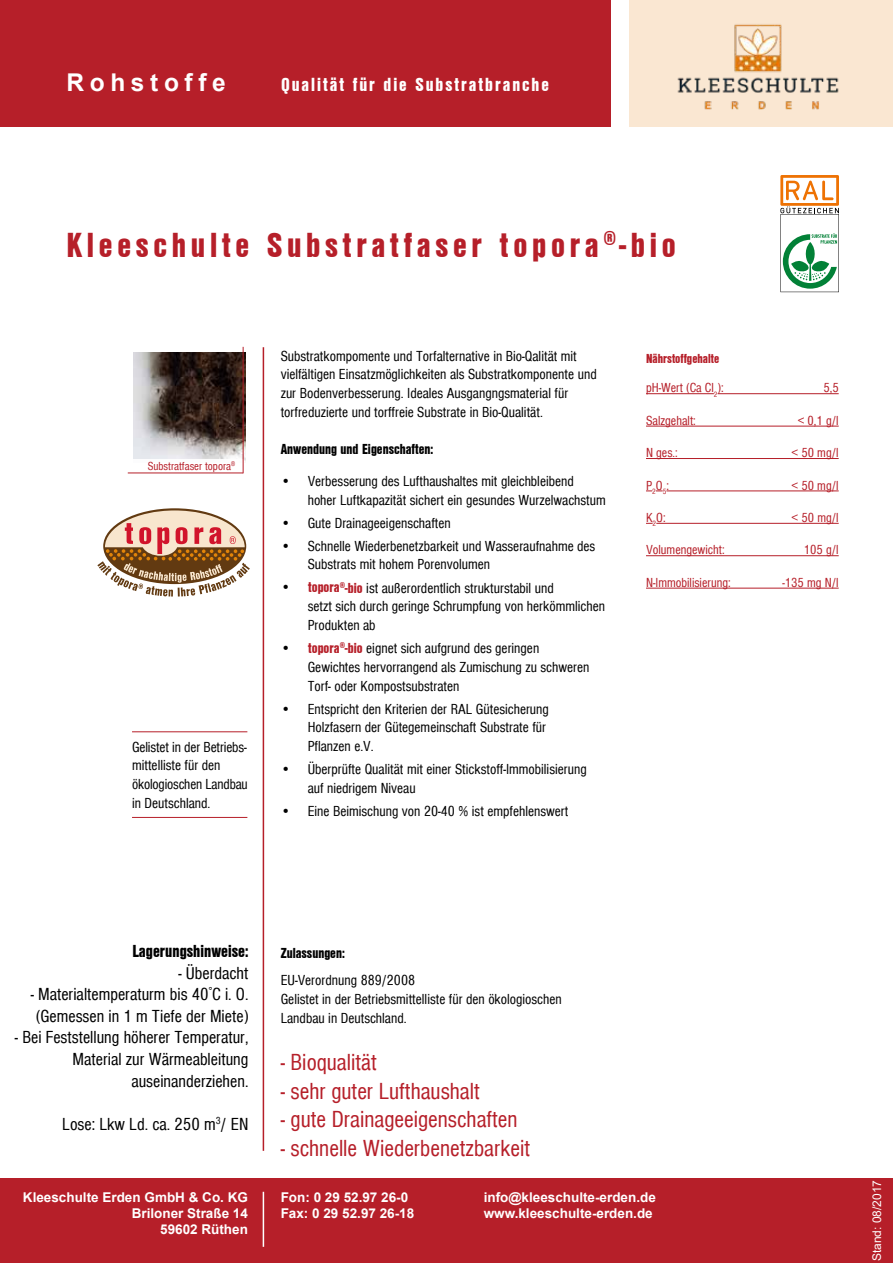
<style>
.page{position:relative;width:893px;height:1263px;background:#fff}
.page>*{position:absolute;margin:0;border:0;box-sizing:border-box;transform-origin:0 0}
.t1{font:36px "Nimbu San D Bla Con";letter-spacing:.13em;color:#b61f29}
.t2{font:700 24.45px "Arial";letter-spacing:.23em;color:#fff}
.t3{font:24px "Nimbu San D Reg Con";color:#b61f29}
.t4{font:19.65px "Nimbu San D Bla Con";letter-spacing:.1em;color:#fff}
.t5{font:18px/21.6px "Nimbu San D Reg Con";color:#000}
.t6{font:18px "Nimbu San D Bla Con";color:#000}
.t7{font:15px/18.8px "Nimbu San D Reg Con";color:#000}
.t8{font:15px "Nimbu San D Bla Con";color:#000}
.t9{font:700 13.5px/16.2px "Arial";color:#fff}
.t10{font:13.5px "Nimbu San D Reg Con";color:#b61f29}
.t11{font:13.5px "Nimbu San D Bla Con";color:#b61f29}
.t12{font:12px "Nimbu San D Reg Con";color:#b61f29}
.t13{font:12px "Arial";color:#fff}
.s1{font-family:"Nimbu San D Bla Con";color:#b61f29}
</style>
<div class="page">
<hr style="left:646px;top:393px;width:68px;height:1px;background:#b61f29">
<hr style="left:718px;top:393px;width:121px;height:1px;background:#b61f29">
<hr style="left:646px;top:426px;width:193px;height:1px;background:#b61f29">
<hr style="left:646px;top:458px;width:193px;height:1px;background:#b61f29">
<svg style="left:646px;top:490px;width:17px;height:1px"></svg>
<hr style="left:666px;top:490px;width:173px;height:1px;background:#b61f29">
<hr style="left:656px;top:523px;width:183px;height:1px;background:#b61f29">
<hr style="left:646px;top:555px;width:193px;height:1px;background:#b61f29">
<hr style="left:646px;top:588px;width:193px;height:1px;background:#b61f29">
<div style="left:0;top:0;width:611px;height:126px;background:#b61f29"></div>
<div style="left:629px;top:0;width:264px;height:126px;background:#fae7d2"></div>
<div style="left:0;top:1178px;width:893px;height:85px;background:#b61f29"></div>
<svg style="left:780px;top:175px;width:59px;height:117px"></svg>
<svg style="left:97px;top:508px;width:153px;height:88px"></svg>
<hr style="left:263px;top:347px;width:1px;height:804px;background:#b61f29">
<hr style="left:263px;top:1192px;width:1px;height:55px;background:#fff">
<img style="left:133px;top:352px;width:113px;height:109px">
<div style="left:133px;top:459px;width:110px;height:14px;background:#fff"></div>
<hr style="left:243px;top:347px;width:1px;height:126px;background:#b61f29">
<hr style="left:128px;top:473px;width:115px;height:1px;background:#b61f29">
<hr style="left:132px;top:731px;width:115px;height:1px;background:#b61f29">
<hr style="left:132px;top:817px;width:115px;height:1px;background:#b61f29">
<img style="left:677px;top:24px;width:162px;height:85px">
<h2 class="t2" style="left:67px;top:65px;width:161px">Rohstoffe</h2>
<h3 class="t4" style="left:281px;top:74px;width:269px">Qualität für die Substratbranche</h3>
<h1 class="t1" style="left:67px;top:225px;width:611px">Kleeschulte Substratfaser topora<sup>®</sup>-bio</h1>
<p class="t12" style="left:148px;top:459px;width:89px">Substratfaser topora<sup>®</sup></p>
<p class="t7" style="left:132px;top:737px;width:117px">Gelistet in der Betriebs&shy;mittelliste für den ökologioschen Landbau in Deutschland.</p>
<p class="t7" style="left:281px;top:346px;width:318px">Substratkompomente und Torfalternative in Bio-Qalität mit vielfältigen Einsatzmöglichkeiten als Substratkomponente und zur Bodenverbesserung. Ideales Ausgangngsmaterial für torfreduzierte und torffreie Substrate in Bio-Qualität.</p>
<p class="t8" style="left:281px;top:441px;width:154px">Anwendung und Eigenschaften:</p>
<p class="t7" style="left:308px;top:471px;width:300px;text-indent:-27px">• Verbesserung des Lufthaushaltes mit gleichbleibend hoher Luftkapazität sichert ein gesundes Wurzelwachstum</p>
<p class="t7" style="left:281px;top:513px;width:172px">• Gute Drainageeigenschaften</p>
<p class="t7" style="left:308px;top:536px;width:289px;text-indent:-27px">• Schnelle Wiederbenetzbarkeit und Wasseraufnahme des<br>Substrats mit hohem Porenvolumen</p>
<p class="t7" style="left:308px;top:578px;width:299px;text-indent:-27px">• <span class="s1">topora</span><sup>®</sup><span class="s1">-bio</span> ist außerordentlich strukturstabil und<br>setzt sich durch geringe Schrumpfung von herkömmlichen<br>Produkten ab</p>
<p class="t7" style="left:308px;top:638px;width:283px;text-indent:-27px">• <span class="s1">topora</span><sup>®</sup><span class="s1">-bio</span> eignet sich aufgrund des geringen<br>Gewichtes hervorrangend als Zumischung zu schweren<br>Torf- oder Kompostsubstraten</p>
<p class="t7" style="left:308px;top:699px;width:243px;text-indent:-27px">• Entspricht den Kriterien der RAL Gütesicherung<br>Holzfasern der Gütegemeinschaft Substrate für<br>Pflanzen e.V.</p>
<p class="t7" style="left:308px;top:759px;width:280px;text-indent:-27px">• Überprüfte Qualität mit einer Stickstoff-Immobilisierung auf niedrigem Niveau</p>
<p class="t7" style="left:281px;top:801px;width:289px">• Eine Beimischung von 20-40 % ist empfehlenswert</p>
<p class="t11" style="left:646px;top:351px;width:75px">Nährstoffgehalte</p>
<p class="t10" style="left:646px;top:381px;width:79px">pH-Wert (Ca Cl<sub>2</sub>):</p>
<p class="t10" style="left:823px;top:381px;width:17px">5,5</p>
<p class="t10" style="left:646px;top:413px;width:51px">Salzgehalt:</p>
<p class="t10" style="left:798px;top:413px;width:43px">&lt; 0,1 g/l</p>
<p class="t10" style="left:646px;top:445px;width:33px">N ges.:</p>
<p class="t10" style="left:791px;top:445px;width:49px">&lt; 50 mg/l</p>
<p class="t10" style="left:646px;top:478px;width:24px">P<sub>2</sub>O<sub>5</sub>:</p>
<p class="t10" style="left:791px;top:478px;width:49px">&lt; 50 mg/l</p>
<p class="t10" style="left:646px;top:510px;width:21px">K<sub>2</sub>O:</p>
<p class="t10" style="left:791px;top:510px;width:49px">&lt; 50 mg/l</p>
<p class="t10" style="left:646px;top:543px;width:80px">Volumengewicht:</p>
<p class="t10" style="left:804px;top:543px;width:36px">105 g/l</p>
<p class="t10" style="left:646px;top:575px;width:86px">N-Immobilisierung:</p>
<p class="t10" style="left:782px;top:575px;width:58px">-135 mg N/l</p>
<p class="t6" style="left:132px;top:941px;width:118px">Lagerungshinweise:</p>
<p class="t5" style="left:179px;top:962px;width:71px">- Überdacht</p>
<p class="t5" style="left:31px;top:983px;width:219px">- Materialtemperaturm bis 40<sup>°</sup>C i. O. (Gemessen in 1 m Tiefe der Miete)</p>
<p class="t5" style="left:15px;top:1026px;width:235px;text-align:right">- Bei Feststellung höherer Temperatur,<br>Material zur Wärmeableitung auseinanderziehen.</p>
<p class="t5" style="left:62px;top:1113px;width:188px">Lose: Lkw Ld. ca. 250 m<sup>3</sup>/ EN</p>
<p class="t9" style="left:23px;top:1189px;width:227px;text-align:right">Kleeschulte Erden GmbH &amp; Co. KG<br>Briloner Straße 14<br>59602 Rüthen</p>
<p class="t8" style="left:281px;top:944px;width:66px">Zulassungen:</p>
<p class="t7" style="left:281px;top:971px;width:283px">EU-Verordnung 889/2008<br>Gelistet in der Betriebsmittelliste für den ökologioschen<br>Landbau in Deutschland.</p>
<h3 class="t3" style="left:281px;top:1049px;width:98px">- Bioqualität</h3>
<h3 class="t3" style="left:281px;top:1078px;width:201px">- sehr guter Lufthaushalt</h3>
<h3 class="t3" style="left:281px;top:1107px;width:238px">- gute Drainageeigenschaften</h3>
<h3 class="t3" style="left:281px;top:1135px;width:251px">- schnelle Wiederbenetzbarkeit</h3>
<p class="t9" style="left:281px;top:1189px;width:135px">Fon: 0 29 52.97 26-0<br>Fax: 0 29 52.97 26-18</p>
<p class="t9" style="left:484px;top:1189px;width:174px">info@kleeschulte-erden.de www.kleeschulte-erden.de</p>
<p class="t13" style="left:869px;top:1261px;width:83px;rotate:-90deg">Stand: 08/2017</p>
</div>
